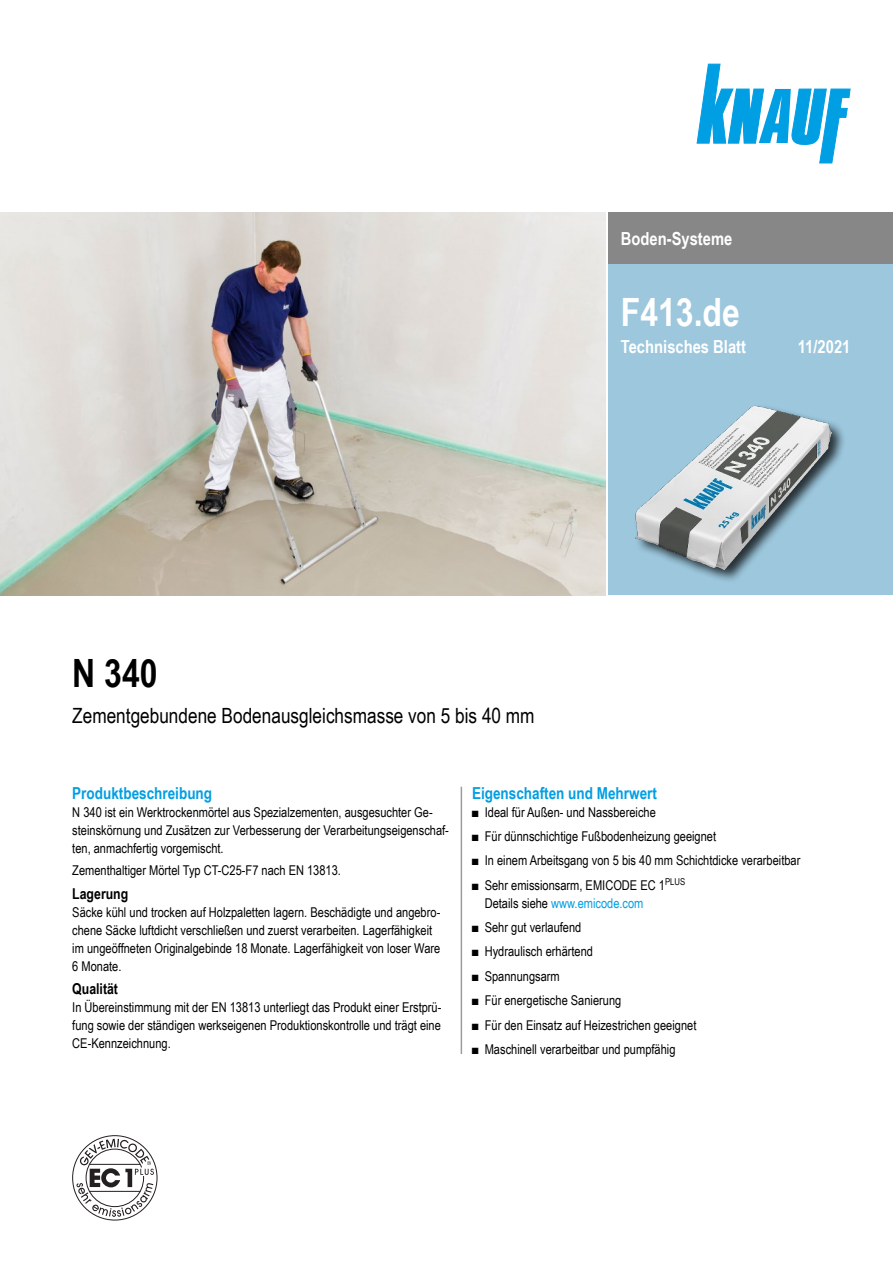
<style>
.page{position:relative;width:893px;height:1263px;background:#fff}
.page>*{position:absolute;margin:0;border:0;box-sizing:border-box;transform-origin:0 0}
.t1{font:700 39px "Arial Narrow";color:#fff}
.t2{font:700 39px "Arial Narrow";color:#000}
.t3{font:21px "Arial Narrow";color:#000}
.t4{font:700 18px "Arial Narrow";color:#fff}
.Ue3_11cyan_TB{font:700 16.5px "Arial Narrow";color:#009ee3}
.Ue4_10schwarz_TB{font:700 15px "Arial Narrow";color:#000}
.Text_TB{font:13.5px/18px "Arial Narrow";color:#000}
.Text_Abs_o_TB{font:13.5px "Arial Narrow";color:#000}
.s1{color:#009ee3}
</style>
<div class="page">
<div style="left:608px;top:213px;width:285px;height:382px;background:#9cc7dd"></div>
<div style="left:608px;top:213px;width:285px;height:51px;background:#868786"></div>
<div style="left:633px;top:404px;width:214px;height:180px;background:#000;opacity:.75"></div>
<img style="left:633px;top:404px;width:206px;height:170px">
<img style="left:0;top:213px;width:605px;height:382px">
<svg style="left:697px;top:64px;width:153px;height:99px"></svg>
<svg style="left:76px;top:1139px;width:78px;height:78px"></svg>
<hr style="left:461px;top:787px;width:1px;height:267px;background:#9c9c9d">
<h3 class="t4" style="left:621px;top:225px;width:113px">Boden‑Systeme</h3>
<h1 class="t1" style="left:621px;top:282px;width:121px">F413.de</h1>
<h3 class="t4" style="left:621px;top:333px;width:127px">Technisches Blatt</h3>
<h3 class="t4" style="left:798px;top:333px;width:54px">11/2021</h3>
<h1 class="t2" style="left:72px;top:644px;width:87px">N 340</h1>
<h2 class="t3" style="left:72px;top:700px;width:464px">Zementgebundene Bodenausgleichsmasse von 5 bis 40 mm</h2>
<p class="Ue3_11cyan_TB" style="left:72px;top:780px;width:141px">Produktbeschreibung</p>
<p class="Text_TB" style="left:72px;top:802px;width:378px">N 340 ist ein Werktrockenmörtel aus Spezialzementen, ausgesuchter Ge&shy;steinskörnung und Zusätzen zur Verbesserung der Verarbeitungseigenschaf&shy;ten, anmachfertig vorgemischt.</p>
<p class="Text_Abs_o_TB" style="left:72px;top:860px;width:270px">Zementhaltiger Mörtel Typ CT-C25-F7 nach EN 13813.</p>
<p class="Ue4_10schwarz_TB" style="left:72px;top:882px;width:58px">Lagerung</p>
<p class="Text_TB" style="left:72px;top:902px;width:370px">Säcke kühl und trocken auf Holzpaletten lagern. Beschädigte und angebro&shy;chene Säcke luftdicht verschließen und zuerst verarbeiten. Lagerfähigkeit im ungeöffneten Originalgebinde 18 Monate. Lagerfähigkeit von loser Ware 6 Monate.</p>
<p class="Ue4_10schwarz_TB" style="left:72px;top:978px;width:47px">Qualität</p>
<p class="Text_TB" style="left:72px;top:998px;width:371px;text-align:justify">In Übereinstimmung mit der EN 13813 unterliegt das Produkt einer Erstprü&shy;fung sowie der ständigen werkseigenen Produktionskontrolle und trägt eine CE‑Kennzeichnung.</p>
<p class="Ue3_11cyan_TB" style="left:472px;top:780px;width:186px">Eigenschaften und Mehrwert</p>
<p class="Text_TB" style="left:472px;top:802px;width:185px">■ Ideal für Außen- und Nassbereiche</p>
<p class="Text_TB" style="left:472px;top:827px;width:246px">■ Für dünnschichtige Fußbodenheizung geeignet</p>
<p class="Text_TB" style="left:472px;top:851px;width:330px">■ In einem Arbeitsgang von 5 bis 40 mm Schichtdicke verarbeitbar</p>
<p class="Text_TB" style="left:485px;top:875px;width:202px;text-indent:-13px">■ Sehr emissionsarm, EMICODE EC 1<sup>PLUS<br></sup>Details siehe <span class="s1">www.emicode.com</span></p>
<p class="Text_TB" style="left:472px;top:918px;width:111px">■ Sehr gut verlaufend</p>
<p class="Text_TB" style="left:472px;top:942px;width:123px">■ Hydraulisch erhärtend</p>
<p class="Text_TB" style="left:472px;top:966px;width:89px">■ Spannungsarm</p>
<p class="Text_TB" style="left:472px;top:991px;width:151px">■ Für energetische Sanierung</p>
<p class="Text_TB" style="left:472px;top:1015px;width:226px">■ Für den Einsatz auf Heizestrichen geeignet</p>
<p class="Text_TB" style="left:472px;top:1040px;width:205px">■ Maschinell verarbeitbar und pumpfähig</p>
</div>
